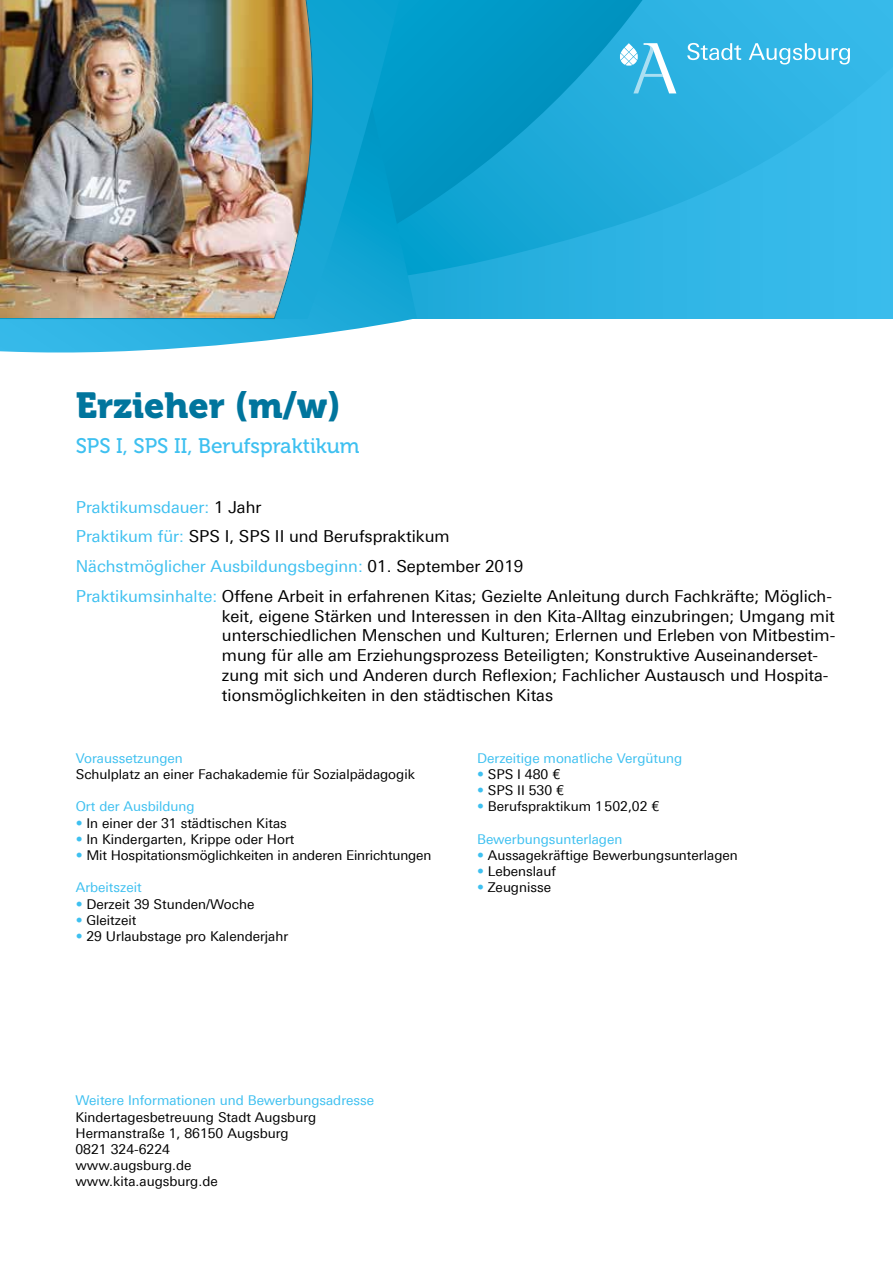
<style>
.page{position:relative;width:893px;height:1263px;background:#fff}
.page>*{position:absolute;margin:0;border:0;box-sizing:border-box;transform-origin:0 0}
.t1{font:36px "Museo 900";color:#00759d}
.t2{font:21px "Museo 500";color:#3ec0f0}
.t3{font:16.5px/19.8px "Univers For Augsburg";color:#000}
.t4{font:13.5px/16.2px "Univers For Augsburg";color:#000}
.t5{font:13.5px "Univers For Augsburg";color:#3ec0f0}
.s1{color:#3ec0f0}
</style>
<div class="page">
<div style="left:0;top:0;width:893px;height:319px;background:#34b8e8"></div>
<svg style="left:643px;top:48px;width:204px;height:169px"></svg>
<svg style="left:417px;top:0;width:226px;height:319px"></svg>
<svg style="left:0;top:0;width:417px;height:353px"></svg>
<svg style="left:313px;top:0;width:86px;height:319px;background:#0da2d0"></svg>
<img style="left:0;top:0;width:313px;height:319px">
<svg style="left:687px;top:43px;width:54px;height:17px"></svg>
<svg style="left:749px;top:43px;width:101px;height:21px"></svg>
<svg style="left:620px;top:43px;width:56px;height:50px"></svg>
<h1 class="t1" style="left:76px;top:385px;width:267px">Erzieher (m/w)</h1>
<p class="t2" style="left:76px;top:434px;width:285px">SPS I, SPS II, Berufspraktikum</p>
<p class="t3" style="left:76px;top:492px;width:758px;line-height:29.7px"><span class="s1">Praktikumsdauer:</span> 1 Jahr<br><span class="s1">Praktikum für:</span> SPS I, SPS II und Berufspraktikum<br><span class="s1">Nächstmöglicher Ausbildungsbeginn:</span> 01. September 2019<br><span class="s1">Praktikumsinhalte:</span> Offene Arbeit in erfahrenen Kitas; Gezielte Anleitung durch Fachkräfte; Möglich-</p>
<p class="t3" style="left:222px;top:606px;width:615px">keit, eigene Stärken und Interessen in den Kita-Alltag einzubringen; Umgang mit unterschiedlichen Menschen und Kulturen; Erlernen und Erleben von Mitbestim&shy;mung für alle am Erziehungsprozess Beteiligten; Konstruktive Auseinanderset&shy;zung mit sich und Anderen durch Reflexion; Fachlicher Austausch und Hospita&shy;tionsmöglichkeiten in den städtischen Kitas</p>
<p class="t5" style="left:76px;top:750px;width:109px">Voraussetzungen</p>
<p class="t4" style="left:76px;top:766px;width:341px">Schulplatz an einer Fachakademie für Sozialpädagogik</p>
<p class="t5" style="left:76px;top:799px;width:120px">Ort der Ausbildung</p>
<p class="t4" style="left:76px;top:815px;width:213px"><span class="s1">•</span> In einer der 31 städtischen Kitas</p>
<p class="t4" style="left:76px;top:831px;width:220px"><span class="s1">•</span> In Kindergarten, Krippe oder Hort</p>
<p class="t4" style="left:76px;top:847px;width:357px"><span class="s1">•</span> Mit Hospitationsmöglichkeiten in anderen Einrichtungen</p>
<p class="t5" style="left:76px;top:880px;width:67px">Arbeitszeit</p>
<p class="t4" style="left:76px;top:896px;width:180px"><span class="s1">•</span> Derzeit 39 Stunden/Woche</p>
<p class="t4" style="left:76px;top:912px;width:62px"><span class="s1">•</span> Gleitzeit</p>
<p class="t4" style="left:76px;top:928px;width:214px"><span class="s1">•</span> 29 Urlaubstage pro Kalenderjahr</p>
<p class="t5" style="left:477px;top:750px;width:207px">Derzeitige monatliche Vergütung</p>
<p class="t4" style="left:477px;top:766px;width:85px"><span class="s1">•</span> SPS I 480 €</p>
<p class="t4" style="left:477px;top:782px;width:88px"><span class="s1">•</span> SPS II 530 €</p>
<p class="t4" style="left:477px;top:798px;width:184px"><span class="s1">•</span> Berufspraktikum 1502,02 €</p>
<p class="t5" style="left:477px;top:831px;width:147px">Bewerbungsunterlagen</p>
<p class="t4" style="left:477px;top:847px;width:262px"><span class="s1">•</span> Aussagekräftige Bewerbungsunterlagen</p>
<p class="t4" style="left:477px;top:863px;width:80px"><span class="s1">•</span> Lebenslauf</p>
<p class="t4" style="left:477px;top:879px;width:75px"><span class="s1">•</span> Zeugnisse</p>
<p class="t5" style="left:75px;top:1093px;width:300px">Weitere Informationen und Bewerbungsadresse</p>
<p class="t4" style="left:75px;top:1109px;width:242px">Kindertagesbetreuung Stadt Augsburg<br>Hermanstraße 1, 86150 Augsburg<br>0821 324-6224<br>www.augsburg.de www.kita.augsburg.de</p>
</div>
